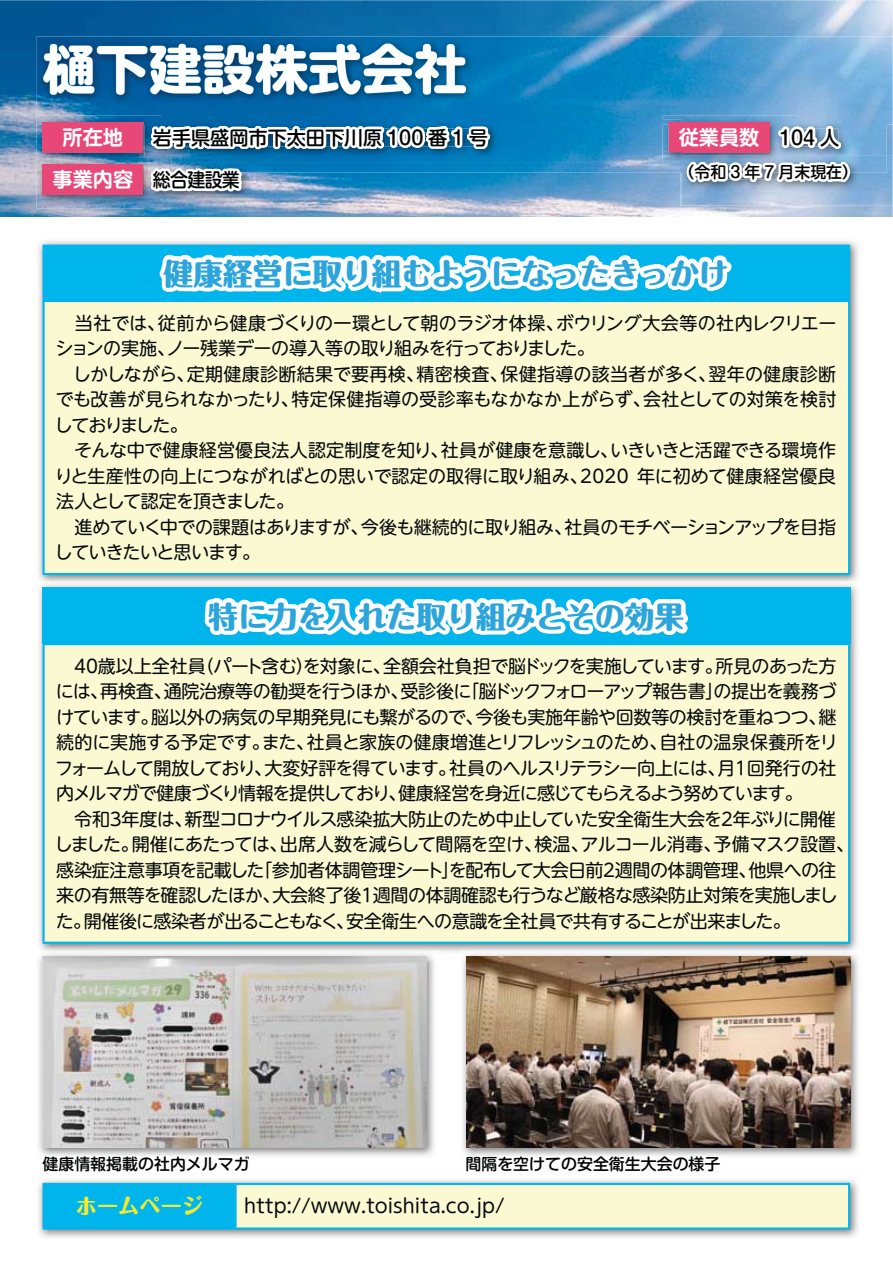
<style>
.page{position:relative;width:893px;height:1263px;background:#fff}
.page>*{position:absolute;margin:0;border:0;box-sizing:border-box;transform-origin:0 0}
.t1{font:53.1px "Shin M Go Pro Bold 90 msp RKSJ H";color:#fff}
.t2{font:29.7px "Maru Fo Pro Heavy 90 msp RKSJ H";color:#2ba5db}
.t3{font:21.3px "Maru Fo Pro Heavy 90 msp RKSJ H";color:#f5ea32}
.t4{font:20.25px "Shin M Go Pro De Bold 90 msp RKSJ H";color:#fff}
.t5{font:19.2px "UD Shin M Go Pro Regular 90 msp RKSJ H";color:#040809}
.t6{font:19.2px "Shin M Go Pro Medium 90 msp RKSJ H";color:#010202}
.t7{font:19.2px "Shin M Go Pro Medium 90 msp RKSJ H";color:#010202;scale:.94 1}
.t8{font:18px/25.5px "UD Shin M Go Pro Regular 90 msp RKSJ H";letter-spacing:-.025em;color:#040809}
.t9{font:15.9px "Shin M Go Pro Medium 90 msp RKSJ H";color:#010202}
</style>
<div class="page">
<img style="left:38px;top:1180px;width:821px;height:58px">
<div style="left:44px;top:1184px;width:191px;height:45px;background:#00b5eb"></div>
<div style="left:235px;top:1184px;width:614px;height:45px;background:#fbf9d2"></div>
<hr style="left:43px;top:1183px;width:193px;height:2px;background:#00b5eb">
<hr style="left:43px;top:1185px;width:2px;height:42px;background:#00b5eb">
<hr style="left:235px;top:1183px;width:615px;height:2px;background:#00b5eb">
<hr style="left:234px;top:1185px;width:3px;height:42px;background:#00b5eb">
<hr style="left:848px;top:1185px;width:2px;height:42px;background:#00b5eb">
<hr style="left:42px;top:1227px;width:808px;height:3px;background:#00b5eb">
<img style="left:38px;top:962px;width:397px;height:194px">
<img style="left:43px;top:962px;width:383px;height:186px">
<img style="left:462px;top:962px;width:397px;height:194px">
<img style="left:466px;top:962px;width:384px;height:186px">
<img style="left:39px;top:593px;width:49px;height:357px">
<img style="left:829px;top:593px;width:29px;height:369px">
<img style="left:88px;top:944px;width:741px;height:18px">
<img style="left:39px;top:950px;width:401px;height:12px">
<div style="left:44px;top:589px;width:805px;height:55px;background:#00b5eb"></div>
<div style="left:44px;top:644px;width:805px;height:299px;background:#fbf9d2"></div>
<hr style="left:43px;top:590px;width:2px;height:53px;background:#00b5eb">
<hr style="left:848px;top:590px;width:2px;height:53px;background:#00b5eb">
<hr style="left:43px;top:643px;width:807px;height:2px;background:#00b5eb">
<hr style="left:43px;top:645px;width:2px;height:297px;background:#00b5eb">
<hr style="left:848px;top:645px;width:2px;height:297px;background:#00b5eb">
<hr style="left:42px;top:942px;width:808px;height:2px;background:#00b5eb">
<svg style="left:205px;top:598px;width:483px;height:37px;background:#d2f1fb"></svg>
<img style="left:38px;top:242px;width:821px;height:339px">
<img style="left:39px;top:581px;width:819px;height:12px">
<img style="left:43px;top:588px;width:807px;height:5px">
<div style="left:44px;top:301px;width:805px;height:273px;background:#fbf9d2"></div>
<hr style="left:42px;top:302px;width:3px;height:271px;background:#00b5eb">
<hr style="left:848px;top:302px;width:2px;height:271px;background:#00b5eb">
<hr style="left:42px;top:573px;width:808px;height:2px;background:#00b5eb">
<img style="left:0;top:0;width:893px;height:217px">
<img style="left:36px;top:124px;width:6px;height:84px">
<img style="left:36px;top:158px;width:6px;height:8px">
<img style="left:853px;top:124px;width:33px;height:31px">
<img style="left:853px;top:155px;width:39px;height:50px">
<img style="left:853px;top:155px;width:33px;height:18px">
<img style="left:36px;top:36px;width:857px;height:88px">
<img style="left:36px;top:116px;width:6px;height:8px">
<svg style="left:42px;top:0;width:811px;height:481px"></svg>
<h1 class="t1" style="left:43px;top:50px;width:427px">樋下建設株式会社</h1>
<p class="t4" style="left:63px;top:130px;width:62px">所在地</p>
<p class="t4" style="left:679px;top:130px;width:82px">従業員数</p>
<p class="t4" style="left:52px;top:172px;width:82px">事業内容</p>
<p class="t6" style="left:153px;top:130px;width:337px">岩手県盛岡市下太田下川原 100 番 1 号</p>
<p class="t6" style="left:779px;top:130px;width:62px">104 人</p>
<p class="t7" style="left:153px;top:173px;width:94px">総合建設業</p>
<p class="t9" style="left:679px;top:166px;width:181px">（令和 3 年 7 月末現在）</p>
<h2 class="t2" style="left:164px;top:262px;width:567px">健康経営に取り組むようになったきっかけ</h2>
<p class="t8" style="left:55px;top:313px;width:783px">　当社では、従前から健康づくりの一環として朝のラジオ体操、ボウリング大会等の社内レクリエーションの実施、ノー残業デーの導入等の取り組みを行っておりました。<br>　しかしながら、定期健康診断結果で要再検、精密検査、保健指導の該当者が多く、翌年の健康診断でも改善が見られなかったり、特定保健指導の受診率もなかなか上がらず、会社としての対策を検討しておりました。<br>　そんな中で健康経営優良法人認定制度を知り、社員が健康を意識し、いきいきと活躍できる環境作りと生産性の向上につながればとの思いで認定の取得に取り組み、2020 年に初めて健康経営優良法人として認定を頂きました。<br>　進めていく中での課題はありますが、今後も継続的に取り組み、社員のモチベーションアップを目指していきたいと思います。</p>
<h2 class="t2" style="left:208px;top:605px;width:478px">特に力を入れた取り組みとその効果</h2>
<p class="t8" style="left:55px;top:656px;width:801px">　40歳以上全社員（パート含む）を対象に、全額会社負担で脳ドックを実施しています。所見のあった方には、再検査、通院治療等の勧奨を行うほか、受診後に「脳ドックフォローアップ報告書」の提出を義務づけています。脳以外の病気の早期発見にも繋がるので、今後も実施年齢や回数等の検討を重ねつつ、継続的に実施する予定です。また、社員と家族の健康増進とリフレッシュのため、自社の温泉保養所をリフォームして開放しており、大変好評を得ています。社員のヘルスリテラシー向上には、月1回発行の社内メルマガで健康づくり情報を提供しており、健康経営を身近に感じてもらえるよう努めています。<br>　令和3年度は、新型コロナウイルス感染拡大防止のため中止していた安全衛生大会を2年ぶりに開催しました。開催にあたっては、出席人数を減らして間隔を空け、検温、アルコール消毒、予備マスク設置、感染症注意事項を記載した「参加者体調管理シート」を配布して大会日前2週間の体調管理、他県への往来の有無等を確認したほか、大会終了後1週間の体調確認も行うなど厳格な感染防止対策を実施しました。開催後に感染者が出ることもなく、安全衛生への意識を全社員で共有することが出来ました。</p>
<p class="t9" style="left:43px;top:1158px;width:209px">健康情報掲載の社内メルマガ</p>
<p class="t9" style="left:465px;top:1158px;width:257px">間隔を空けての安全衛生大会の様子</p>
<p class="t3" style="left:76px;top:1198px;width:129px">ホームページ</p>
<p class="t5" style="left:244px;top:1199px;width:262px">http://www.toishita.co.jp/</p>
</div>
